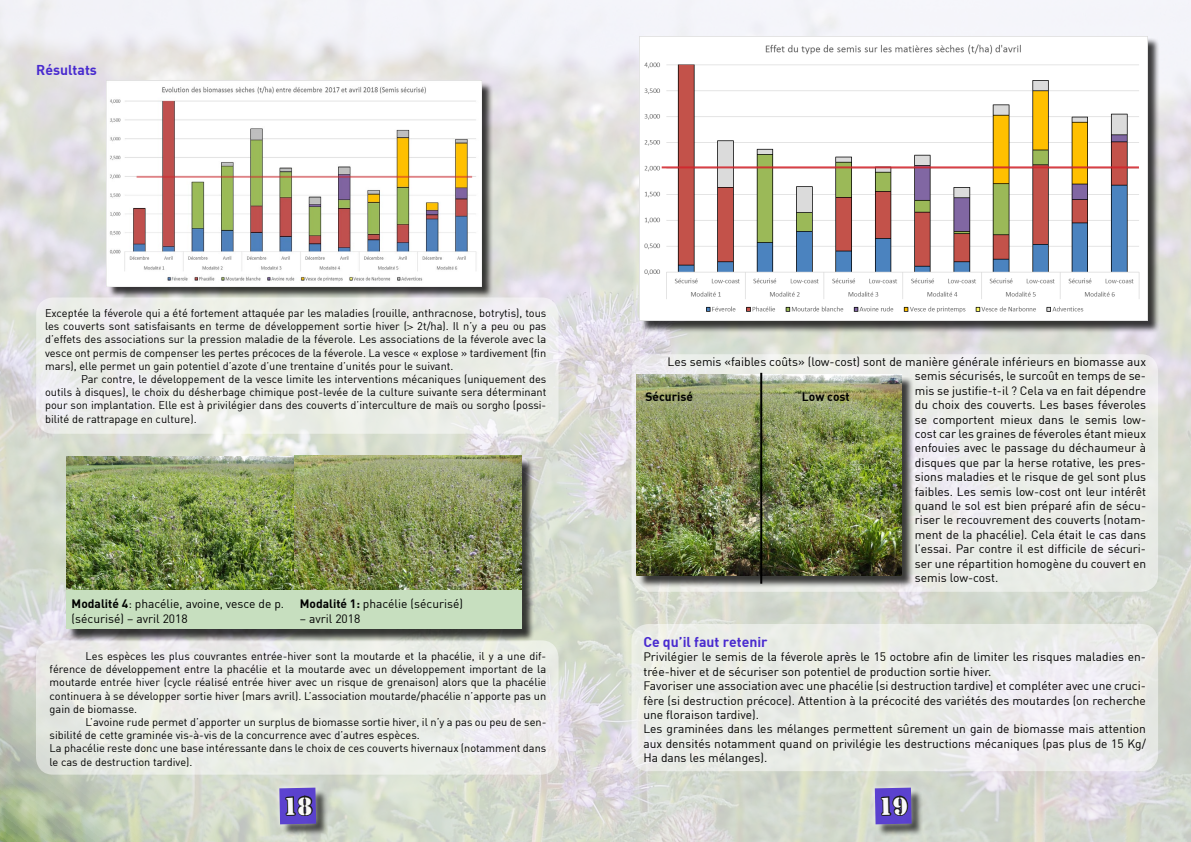
<style>
.page{position:relative;width:1191px;height:842px;background:#fff}
.page>*{position:absolute;margin:0;border:0;box-sizing:border-box;transform-origin:0 0}
.t1{font:14px "DIN Bold";color:#492bcf}
.t2{font:12px/14.4px "DIN";color:#000}
.t3{font:12px "DIN Bold";color:#000}
.t4{font:11px/13.2px "DIN";color:#000;text-align:justify}
.s1{font-family:"Times"}
.s2{font-family:"DIN Bold"}
</style>
<div class="page">
<img style="left:0;top:0;width:1191px;height:842px">
<div style="left:281px;top:789px;width:48px;height:48px;background:#000;opacity:.75"></div>
<div style="left:876px;top:789px;width:48px;height:48px;background:#000;opacity:.75"></div>
<div style="left:36px;top:297px;width:522px;height:137px;background:#ebeee8;border-radius:17px"></div>
<div style="left:36px;top:640px;width:522px;height:135px;background:#eaece6;border-radius:17px"></div>
<div style="left:108px;top:82px;width:385px;height:216px;background:#000;opacity:.75"></div>
<img style="left:106px;top:81px;width:375px;height:205px">
<div style="left:67px;top:458px;width:467px;height:183px;background:#000;opacity:.75"></div>
<img style="left:66px;top:456px;width:455px;height:134px">
<div style="left:66px;top:590px;width:228px;height:39px;background:#c7dfbf"></div>
<div style="left:294px;top:590px;width:228px;height:39px;background:#c7dfbf"></div>
<hr style="left:137px;top:176px;width:335px;height:2px;background:#d2232a">
<div style="left:631px;top:624px;width:527px;height:147px;background:linear-gradient(to right,#e9ece5,#ecebec);border-radius:17px"></div>
<div style="left:641px;top:38px;width:518px;height:295px;background:#000;opacity:.75"></div>
<img style="left:639px;top:36px;width:508px;height:285px">
<hr style="left:661px;top:166px;width:478px;height:2px;background:#d2232a">
<div style="left:631px;top:354px;width:527px;height:238px;background:#eaece7;border-radius:17px"></div>
<div style="left:638px;top:376px;width:275px;height:211px;background:#000;opacity:.75"></div>
<img style="left:636px;top:375px;width:265px;height:200px">
<hr style="left:760px;top:373px;width:2px;height:211px;background:#000">
<svg style="left:272px;top:777px;width:51px;height:65px;background:#8d89ac"></svg>
<svg style="left:868px;top:777px;width:50px;height:65px;background:#8c88ad"></svg>
<p class="t1" style="left:36px;top:60px;width:62px">Résultats</p>
<p class="t4" style="left:45px;top:306px;width:503px">Exceptée la féverole qui a été fortement attaquée par les maladies (rouille, anthracnose, botrytis), tous les couverts sont satisfaisants en terme de développement sortie hiver (<span class="s1">&gt;</span> 2t/ha). Il n’y a peu ou pas d’effets des associations sur la pression maladie de la féverole. Les associations de la féverole avec la vesce ont permis de compenser les pertes précoces de la féverole. La vesce « explose » tardivement (fin mars), elle permet un gain potentiel d’azote d’une trentaine d’unités pour le suivant.</p>
<p class="t4" style="left:45px;top:372px;width:503px;text-indent:36px">Par contre, le développement de la vesce limite les interventions mécaniques (uniquement des outils à disques), le choix du désherbage chimique post-levée de la culture suivante sera déterminant pour son implantation. Elle est à privilégier dans des couverts d’interculture de maïs ou sorgho (possi&shy;bilité de rattrapage en culture).</p>
<p class="t2" style="left:72px;top:596px;width:214px"><span class="s2">Modalité 4</span>: phacélie, avoine, vesce de p. (sécurisé) – avril 2018</p>
<p class="t2" style="left:300px;top:596px;width:165px"><span class="s2">Modalité 1:</span> phacélie (sécurisé)</p>
<p class="t2" style="left:300px;top:611px;width:62px">– avril 2018</p>
<p class="t4" style="left:50px;top:649px;width:498px;text-indent:36px">Les espèces les plus couvrantes entrée-hiver sont la moutarde et la phacélie, il y a une dif&shy;férence de développement entre la phacélie et la moutarde avec un développement important de la moutarde entrée hiver (cycle réalisé entrée hiver avec un risque de grenaison) alors que la phacélie continuera à se développer sortie hiver (mars avril). L’association moutarde/phacélie n’apporte pas un gain de biomasse.</p>
<p class="t4" style="left:50px;top:715px;width:498px;text-align:left;text-indent:36px">L’avoine rude permet d’apporter un surplus de biomasse sortie hiver, il n’y a pas ou peu de sen&shy;sibilité de cette graminée vis-à-vis de la concurrence avec d’autres espèces.<br>La phacélie reste donc une base intéressante dans le choix de ces couverts hivernaux (notamment dans le cas de destruction tardive).</p>
<p class="t2" style="left:915px;top:354px;width:233px;text-align:justify;text-indent:-247px">Les semis «faibles coûts» (low-cost) sont de manière générale inférieurs en biomasse aux semis sécurisés, le surcoût en temps de se&shy;mis se justifie-t-il ? Cela va en fait dépendre du choix des couverts. Les bases féveroles se comportent mieux dans le semis low&shy;cost car les graines de féveroles étant mieux enfouies avec le passage du déchaumeur à disques que par la herse rotative, les pres&shy;sions maladies et le risque de gel sont plus faibles. Les semis low-cost ont leur intérêt quand le sol est bien préparé afin de sécu&shy;riser le recouvrement des couverts (notam&shy;ment de la phacélie). Cela était le cas dans l’essai. Par contre il est difficile de sécuri&shy;ser une répartition homogène du couvert en semis low-cost.</p>
<p class="t3" style="left:645px;top:389px;width:49px">Sécurisé</p>
<p class="t3" style="left:802px;top:389px;width:49px">Low cost</p>
<p class="t1" style="left:643px;top:633px;width:126px">Ce qu’il faut retenir</p>
<p class="t2" style="left:643px;top:650px;width:504px">Privilégier le semis de la féverole après le 15 octobre afin de limiter les risques maladies en&shy;trée-hiver et de sécuriser son potentiel de production sortie hiver.<br>Favoriser une association avec une phacélie (si destruction tardive) et compléter avec une cruci&shy;fère (si destruction précoce). Attention à la précocité des variétés des moutardes (on recherche une floraison tardive).<br>Les graminées dans les mélanges permettent sûrement un gain de biomasse mais attention aux densités notamment quand on privilégie les destructions mécaniques (pas plus de 15 Kg/ Ha dans les mélanges).</p>
</div>
